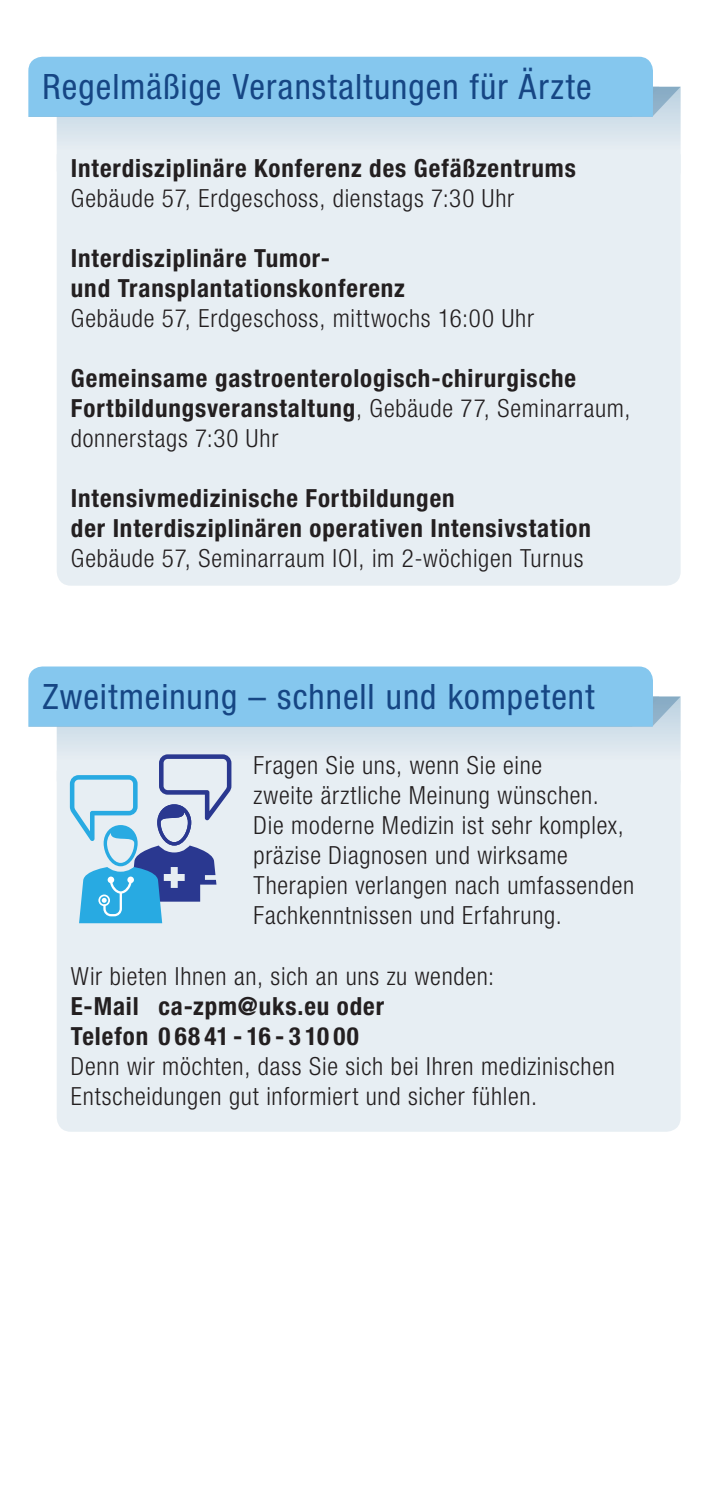
<style>
.page{position:relative;width:709px;height:1489px;background:#fff}
.page>*{position:absolute;margin:0;border:0;box-sizing:border-box;transform-origin:0 0}
.t1{font:condensed 35px "Helvetica Neue LT Pro";letter-spacing:.025em;color:#164684}
.t2{font:300 condensed 25px/30px "Helvetica Neue LT Pro";letter-spacing:.03em;color:#231f20}
.t3{font:700 condensed 25px/30px "Helvetica Neue LT Pro";letter-spacing:.035em;color:#231f20}
.s1{font-weight:300}
</style>
<div class="page">
<div style="left:57px;top:794px;width:623px;height:337px;background:#e7eef3"></div>
<div style="left:57px;top:184px;width:623px;height:401px;background:#e7eef3"></div>
<svg style="left:57px;top:117px;width:623px;height:67px;background:#e0e9f0"></svg>
<div style="left:28px;top:57px;width:652px;height:60px;background:#85c7ee"></div>
<svg style="left:57px;top:726px;width:623px;height:68px;background:#dee8ef"></svg>
<div style="left:28px;top:666px;width:652px;height:60px;background:#85c7ee"></div>
<svg style="left:70px;top:754px;width:161px;height:169px;background:#a2c2df"></svg>
<h1 class="t1" style="left:43px;top:67px;width:550px">Regelmäßige Veranstaltungen für Ärzte</h1>
<p class="t3" style="left:71px;top:152px;width:506px">Interdisziplinäre Konferenz des Gefäßzentrums</p>
<p class="t2" style="left:71px;top:183px;width:445px">Gebäude 57, Erdgeschoss, dienstags 7:30 Uhr</p>
<p class="t3" style="left:71px;top:242px;width:335px">Interdisziplinäre Tumor-<br>und Transplantationskonferenz</p>
<p class="t2" style="left:71px;top:303px;width:464px">Gebäude 57, Erdgeschoss, mittwochs 16:00 Uhr</p>
<p class="t3" style="left:71px;top:362px;width:561px">Gemeinsame gastroenterologisch-chirurgische<br>Fortbildungsveranstaltung<span class="s1">, Gebäude 77, Seminarraum, donnerstags 7:30 Uhr</span></p>
<p class="t3" style="left:71px;top:482px;width:521px">Intensivmedizinische Fortbildungen<br>der Interdisziplinären operativen Intensivstation</p>
<p class="t2" style="left:71px;top:543px;width:514px">Gebäude 57, Seminarraum IOI, im 2-wöchigen Turnus</p>
<h1 class="t1" style="left:43px;top:676px;width:553px">Zweitmeinung – schnell und kompetent</h1>
<p class="t2" style="left:253px;top:750px;width:382px">Fragen Sie uns, wenn Sie eine<br>zweite ärztliche Meinung wünschen.<br>Die moderne Medizin ist sehr komplex, präzise Diagnosen und wirksame Therapien verlangen nach umfassenden Fachkenntnissen und Erfahrung.</p>
<p class="t2" style="left:71px;top:960px;width:425px">Wir bieten Ihnen an, sich an uns zu wenden:</p>
<p class="t3" style="left:71px;top:990px;width:315px">E-Mail ca-zpm@uks.eu oder<br>Telefon 0 68 41 - 16 - 3 10 00</p>
<p class="t2" style="left:71px;top:1050px;width:545px">Denn wir möchten, dass Sie sich bei Ihren medizinischen<br>Entscheidungen gut informiert und sicher fühlen.</p>
</div>
